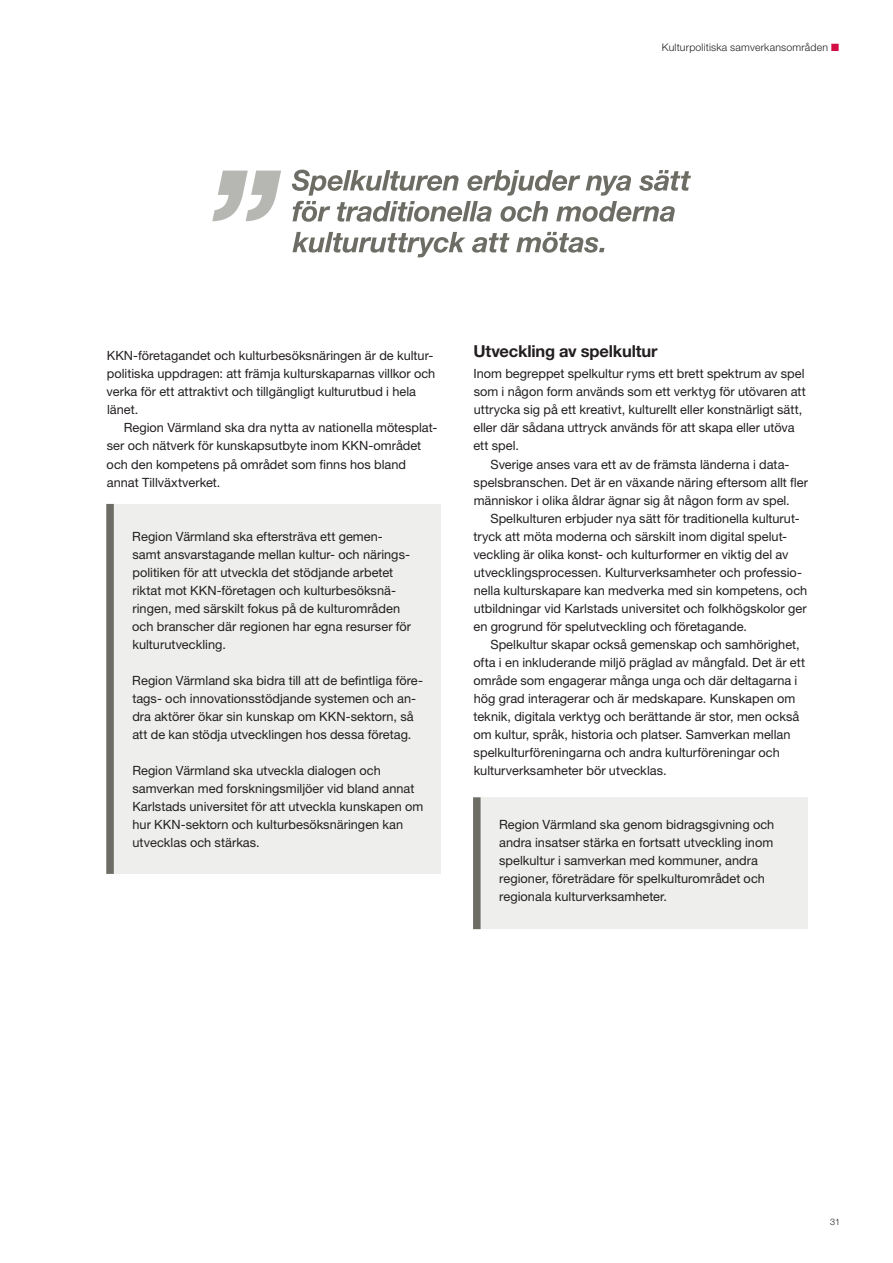
<style>
.page{position:relative;width:893px;height:1263px;background:#fff}
.page>*{position:absolute;margin:0;border:0;box-sizing:border-box;transform-origin:0 0}
.t1{font:700 16.5px "Helvetica Neue LT Pro";letter-spacing:-.01em;color:#231f20}
.t2{font:12.75px/18px "Helvetica Neue LT Pro";color:#231f20}
.t3{font:300 10.5px "Helvetica Neue LT Pro";letter-spacing:.02em;color:#231f20}
.t4{font:300 9px "Helvetica Neue LT Pro";color:#231f20}
.s1{color:#d20d44}
</style>
<div class="page">
<div style="left:473px;top:797px;width:335px;height:132px;background:#eeeeed"></div>
<div style="left:473px;top:797px;width:8px;height:132px;background:#6d6d65"></div>
<div style="left:106px;top:504px;width:335px;height:370px;background:#eeeeed"></div>
<div style="left:106px;top:504px;width:8px;height:370px;background:#6d6d65"></div>
<svg style="left:212px;top:171px;width:69px;height:50px"></svg>
<svg style="left:292px;top:232px;width:312px;height:25px"></svg>
<svg style="left:292px;top:170px;width:399px;height:52px"></svg>
<p class="t3" style="left:662px;top:40px;width:179px">Kulturpolitiska samverkansområden <span class="s1">■</span></p>
<p class="t2" style="left:107px;top:347px;width:330px">KKN-företagandet och kulturbesöksnäringen är de kultur&shy;politiska uppdragen: att främja kulturskaparnas villkor och verka för ett attraktivt och tillgängligt kulturutbud i hela länet.</p>
<p class="t2" style="left:107px;top:419px;width:332px;text-indent:17px">Region Värmland ska dra nytta av nationella mötesplat&shy;ser och nätverk för kunskapsutbyte inom KKN-området och den kompetens på området som finns hos bland annat Tillväxtverket.</p>
<p class="t2" style="left:132px;top:527px;width:281px">Region Värmland ska eftersträva ett gemen&shy;samt ansvarstagande mellan kultur- och närings&shy;politiken för att utveckla det stödjande arbetet riktat mot KKN-företagen och kulturbesöksnä&shy;ringen, med särskilt fokus på de kulturområden och branscher där regionen har egna resurser för kulturutveckling.</p>
<p class="t2" style="left:132px;top:671px;width:292px">Region Värmland ska bidra till att de befintliga före&shy;tags- och innovationsstödjande systemen och an&shy;dra aktörer ökar sin kunskap om KKN-sektorn, så att de kan stödja utvecklingen hos dessa företag.</p>
<p class="t2" style="left:132px;top:761px;width:292px">Region Värmland ska utveckla dialogen och samverkan med forskningsmiljöer vid bland annat Karlstads universitet för att utveckla kunskapen om hur KKN-sektorn och kulturbesöksnäringen kan utvecklas och stärkas.</p>
<p class="t1" style="left:473px;top:341px;width:186px">Utveckling av spelkultur</p>
<p class="t2" style="left:473px;top:365px;width:334px">Inom begreppet spelkultur ryms ett brett spektrum av spel som i någon form används som ett verktyg för utövaren att uttrycka sig på ett kreativt, kulturellt eller konstnärligt sätt, eller där sådana uttryck används för att skapa eller utöva ett spel.</p>
<p class="t2" style="left:474px;top:455px;width:336px;text-indent:17px">Sverige anses vara ett av de främsta länderna i data&shy;spelsbranschen. Det är en växande näring eftersom allt fler människor i olika åldrar ägnar sig åt någon form av spel.</p>
<p class="t2" style="left:473px;top:509px;width:335px;text-indent:17px">Spelkulturen erbjuder nya sätt för traditionella kulturut&shy;tryck att möta moderna och särskilt inom digital spelut&shy;veckling är olika konst- och kulturformer en viktig del av utvecklingsprocessen. Kulturverksamheter och professio&shy;nella kulturskapare kan medverka med sin kompetens, och utbildningar vid Karlstads universitet och folkhögskolor ger en grogrund för spelutveckling och företagande.</p>
<p class="t2" style="left:473px;top:635px;width:333px;text-indent:17px">Spelkultur skapar också gemenskap och samhörighet, ofta i en inkluderande miljö präglad av mångfald. Det är ett område som engagerar många unga och där deltagarna i hög grad interagerar och är medskapare. Kunskapen om teknik, digitala verktyg och berättande är stor, men också om kultur, språk, historia och platser. Samverkan mellan spelkulturföreningarna och andra kulturföreningar och kulturverksamheter bör utvecklas.</p>
<p class="t2" style="left:499px;top:815px;width:277px">Region Värmland ska genom bidragsgivning och andra insatser stärka en fortsatt utveckling inom spelkultur i samverkan med kommuner, andra regioner, företrädare för spelkulturområdet och regionala kulturverksamheter.</p>
<p class="t4" style="left:830px;top:1216px;width:11px">31</p>
</div>
